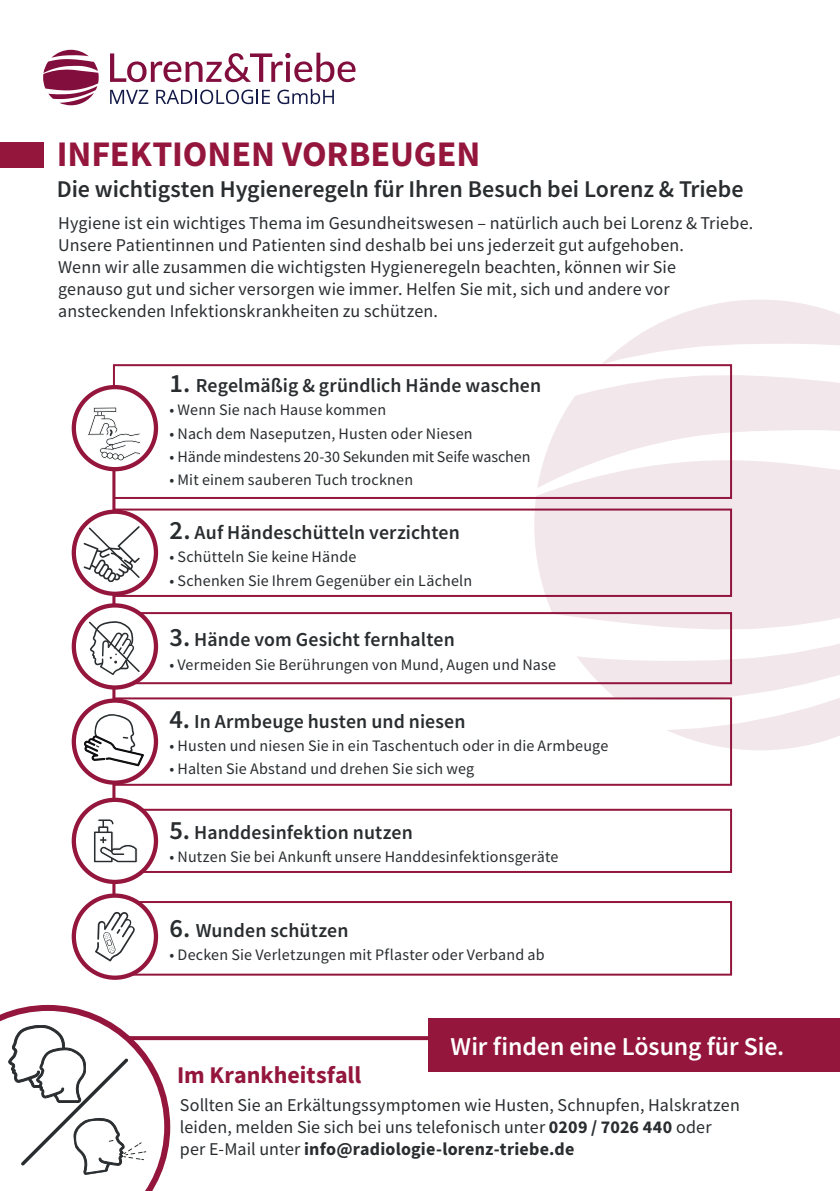
<style>
.page{position:relative;width:840px;height:1191px;background:#fff}
.page>*{position:absolute;margin:0;border:0;box-sizing:border-box;transform-origin:0 0}
.t1{font:700 36px "Source Sans Pro";color:#94163d}
.Boxen{font:600 25.8px "Source Sans Pro";letter-spacing:-.005em;color:#fff}
.t2{font:600 24px "Source Sans Pro";letter-spacing:-.005em;color:#292d2f}
.t3{font:700 24px "Source Sans Pro";color:#94163d}
.Boxen-2{font:600 19.8px "Source Sans Pro";letter-spacing:.005em;color:#292d2f}
.t4{font:18px/22px "Source Sans Pro";letter-spacing:.005em;color:#292d2f}
.Aufzählung{font:16px "Source Sans Pro";letter-spacing:.01em;color:#292d2f}
.Aufzählung-2{font:16px "Source Sans Pro";letter-spacing:-.01em;color:#292d2f}
.s1{font-size:26.4px}
.s2{font-weight:700}
</style>
<div class="page">
<div style="left:113px;top:808px;width:618px;height:65px;border:2px solid #94163d"></div>
<svg style="left:170px;top:1036px;width:669px;height:98px"></svg>
<div style="left:113px;top:364px;width:618px;height:135px;background:#fff;border:2px solid #94163d"></div>
<div style="left:113px;top:508px;width:618px;height:89px;border:2px solid #94163d"></div>
<hr style="left:112px;top:428px;width:3px;height:508px;background:#94163d">
<div style="left:113px;top:697px;width:618px;height:89px;border:2px solid #94163d"></div>
<div style="left:115px;top:612px;width:616px;height:72px;border:2px solid #94163d"></div>
<svg style="left:74px;top:387px;width:82px;height:82px"></svg>
<div style="left:72px;top:385px;width:86px;height:86px;border:4px solid #94163d;border-radius:50%"></div>
<svg style="left:87px;top:407px;width:54px;height:54px"></svg>
<svg style="left:74px;top:512px;width:82px;height:82px"></svg>
<div style="left:72px;top:509px;width:86px;height:87px;border:4px solid #94163d;border-radius:50%"></div>
<svg style="left:74px;top:605px;width:82px;height:82px"></svg>
<div style="left:72px;top:603px;width:86px;height:86px;border:4px solid #94163d;border-radius:50%"></div>
<svg style="left:87px;top:620px;width:54px;height:55px"></svg>
<svg style="left:74px;top:700px;width:82px;height:82px"></svg>
<div style="left:72px;top:698px;width:86px;height:87px;border:4px solid #94163d;border-radius:50%"></div>
<svg style="left:84px;top:713px;width:60px;height:53px"></svg>
<svg style="left:83px;top:526px;width:58px;height:56px"></svg>
<div style="left:0;top:142px;width:43px;height:25px;background:#94163d"></div>
<div style="left:113px;top:901px;width:618px;height:74px;border:2px solid #94163d"></div>
<div style="left:74px;top:800px;width:82px;height:82px;background:#fff;border-radius:50%"></div>
<div style="left:72px;top:797px;width:86px;height:87px;border:4px solid #94163d;border-radius:50%"></div>
<div style="left:74px;top:895px;width:82px;height:82px;background:#fff;border-radius:50%"></div>
<div style="left:72px;top:893px;width:86px;height:86px;border:4px solid #94163d;border-radius:50%"></div>
<svg style="left:95px;top:911px;width:40px;height:50px"></svg>
<svg style="left:94px;top:819px;width:43px;height:43px"></svg>
<svg style="left:0;top:1005px;width:170px;height:186px"></svg>
<div style="left:428px;top:1018px;width:411px;height:53px;background:#94163d"></div>
<svg style="left:43px;top:50px;width:56px;height:55px"></svg>
<svg style="left:110px;top:53px;width:245px;height:29px"></svg>
<svg style="left:110px;top:90px;width:38px;height:14px"></svg>
<svg style="left:156px;top:90px;width:114px;height:14px"></svg>
<svg style="left:277px;top:89px;width:57px;height:15px"></svg>
<svg style="left:544px;top:375px;width:295px;height:84px"></svg>
<svg style="left:576px;top:629px;width:263px;height:121px"></svg>
<svg style="left:602px;top:299px;width:237px;height:65px"></svg>
<svg style="left:534px;top:459px;width:305px;height:170px;background:#efe1e6"></svg>
<p class="t1" style="left:57px;top:130px;width:425px">INFEKTIONEN VORBEUGEN</p>
<p class="t2" style="left:57px;top:173px;width:688px">Die wichtigsten Hygieneregeln für Ihren Besuch bei Lorenz &amp; Triebe</p>
<p class="t4" style="left:58px;top:212px;width:696px">Hygiene ist ein wichtiges Thema im Gesundheitswesen – natürlich auch bei Lorenz &amp; Triebe.<br>Unsere Patientinnen und Patienten sind deshalb bei uns jederzeit gut aufgehoben.<br>Wenn wir alle zusammen die wichtigsten Hygieneregeln beachten, können wir Sie<br>genauso gut und sicher versorgen wie immer. Helfen Sie mit, sich und andere vor ansteckenden Infektionskrankheiten zu schützen.</p>
<p class="Boxen-2" style="left:169px;top:372px;width:373px"><span class="s1">1.</span> Regelmäßig &amp; gründlich Hände waschen</p>
<p class="Aufzählung" style="left:169px;top:399px;width:218px">• Wenn Sie nach Hause kommen</p>
<p class="Aufzählung" style="left:169px;top:423px;width:304px">• Nach dem Naseputzen, Husten oder Niesen</p>
<p class="Aufzählung-2" style="left:169px;top:446px;width:362px">• Hände mindestens 20-30 Sekunden mit Seife waschen</p>
<p class="Aufzählung" style="left:169px;top:470px;width:245px">• Mit einem sauberen Tuch trocknen</p>
<p class="Boxen-2" style="left:169px;top:519px;width:292px"><span class="s1">2.</span> Auf Händeschütteln verzichten</p>
<p class="Aufzählung" style="left:169px;top:547px;width:188px">• Schütteln Sie keine Hände</p>
<p class="Aufzählung" style="left:169px;top:570px;width:304px">• Schenken Sie Ihrem Gegenüber ein Lächeln</p>
<p class="Boxen-2" style="left:169px;top:627px;width:286px"><span class="s1">3.</span> Hände vom Gesicht fernhalten</p>
<p class="Aufzählung" style="left:169px;top:654px;width:388px">• Vermeiden Sie Berührungen von Mund, Augen und Nase</p>
<p class="Boxen-2" style="left:169px;top:708px;width:297px"><span class="s1">4.</span> In Armbeuge husten und niesen</p>
<p class="Aufzählung" style="left:169px;top:735px;width:440px">• Husten und niesen Sie in ein Taschentuch oder in die Armbeuge</p>
<p class="Aufzählung" style="left:169px;top:759px;width:306px">• Halten Sie Abstand und drehen Sie sich weg</p>
<p class="Boxen-2" style="left:169px;top:819px;width:245px"><span class="s1">5.</span> Handdesinfektion nutzen</p>
<p class="Aufzählung" style="left:169px;top:847px;width:390px">• Nutzen Sie bei Ankunft unsere Handdesinfektionsgeräte</p>
<p class="Boxen-2" style="left:169px;top:917px;width:180px"><span class="s1">6.</span> Wunden schützen</p>
<p class="Aufzählung" style="left:169px;top:944px;width:376px">• Decken Sie Verletzungen mit Pflaster oder Verband ab</p>
<p class="Boxen" style="left:450px;top:1029px;width:335px">Wir finden eine Lösung für Sie.</p>
<p class="t3" style="left:177px;top:1058px;width:186px">Im Krankheitsfall</p>
<p class="t4" style="left:180px;top:1094px;width:561px">Sollten Sie an Erkältungssymptomen wie Husten, Schnupfen, Halskratzen leiden, melden Sie sich bei uns telefonisch unter <span class="s2">0209 / 7026 440</span> oder per E-Mail unter <span class="s2">info@radiologie-lorenz-triebe.de</span></p>
</div>
